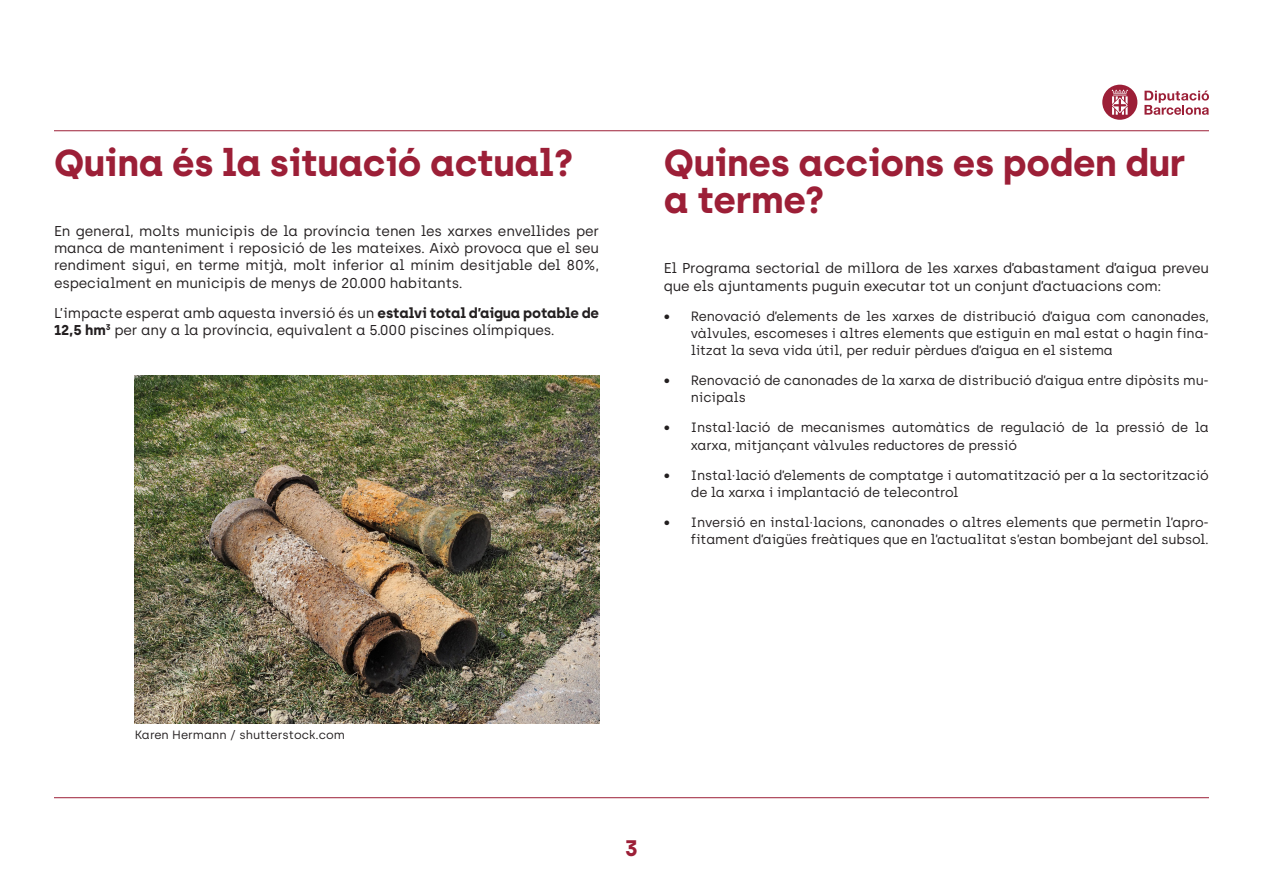
<style>
.page{position:relative;width:1263px;height:893px;background:#fff}
.page>*{position:absolute;margin:0;border:0;box-sizing:border-box;transform-origin:0 0}
.titulo_grande{font:700 37.5px/37.5px "Archia";letter-spacing:-.01em;color:#9c1f37}
.titulos{font:700 22.5px "Archia";color:#9c1f37}
.text_seguit{font:14.25px/17.2px "Archia";letter-spacing:-.01em;color:#231f20}
.t1{font:13.5px/17.2px "Archia";letter-spacing:-.01em;color:#231f20}
.t2{font:12px "Archia";color:#231f20}
.s1{font-weight:700}
</style>
<div class="page">
<svg style="left:1144px;top:91px;width:65px;height:24px"></svg>
<svg style="left:1102px;top:85px;width:35px;height:35px"></svg>
<hr style="left:54px;top:130px;width:1155px;height:1px;background:#9c1f37">
<hr style="left:54px;top:797px;width:1155px;height:1px;background:#9c1f37">
<img style="left:135px;top:376px;width:464px;height:348px">
<p class="titulo_grande" style="left:54px;top:143px;width:521px">Quina és la situació actual?</p>
<p class="text_seguit" style="left:54px;top:222px;width:547px;text-align:justify">En general, molts municipis de la província tenen les xarxes envellides per manca de manteniment i reposició de les mateixes. Això provoca que el seu rendiment sigui, en terme mitjà, molt inferior al mínim desitjable del 80%, especialment en municipis de menys de 20.000 habitants.</p>
<p class="text_seguit" style="left:54px;top:304px;width:547px">L’impacte esperat amb aquesta inversió és un <span class="s1">estalvi total d’aigua potable de<br>12,5 hm</span><sup>3</sup> per any a la província, equivalent a 5.000 piscines olímpiques.</p>
<p class="titulo_grande" style="left:664px;top:143px;width:523px">Quines accions es poden dur a terme?</p>
<p class="text_seguit" style="left:664px;top:260px;width:547px">El Programa sectorial de millora de les xarxes d’abastament d’aigua preveu que els ajuntaments puguin executar tot un conjunt d’actuacions com:</p>
<p class="t1" style="left:691px;top:307px;width:520px;text-align:justify;text-indent:-27px">• Renovació d’elements de les xarxes de distribució d’aigua com canonades, vàlvules, escomeses i altres elements que estiguin en mal estat o hagin fina&shy;litzat la seva vida útil, per reduir pèrdues d’aigua en el sistema</p>
<p class="t1" style="left:691px;top:372px;width:520px;text-indent:-27px">• Renovació de canonades de la xarxa de distribució d’aigua entre dipòsits mu&shy;nicipals</p>
<p class="t1" style="left:691px;top:419px;width:520px;text-indent:-27px">• Instal·lació de mecanismes automàtics de regulació de la pressió de la xarxa, mitjançant vàlvules reductores de pressió</p>
<p class="t1" style="left:691px;top:466px;width:520px;text-indent:-27px">• Instal·lació d’elements de comptatge i automatització per a la sectorització de la xarxa i implantació de telecontrol</p>
<p class="t1" style="left:664px;top:514px;width:547px;text-align:right">• Inversió en instal·lacions, canonades o altres elements que permetin l’apro&shy;fitament d’aigües freàtiques que en l’actualitat s’estan bombejant del subsol.</p>
<p class="t2" style="left:135px;top:728px;width:212px">Karen Hermann / shutterstock.com</p>
<p class="titulos" style="left:625px;top:834px;width:15px">3</p>
</div>
